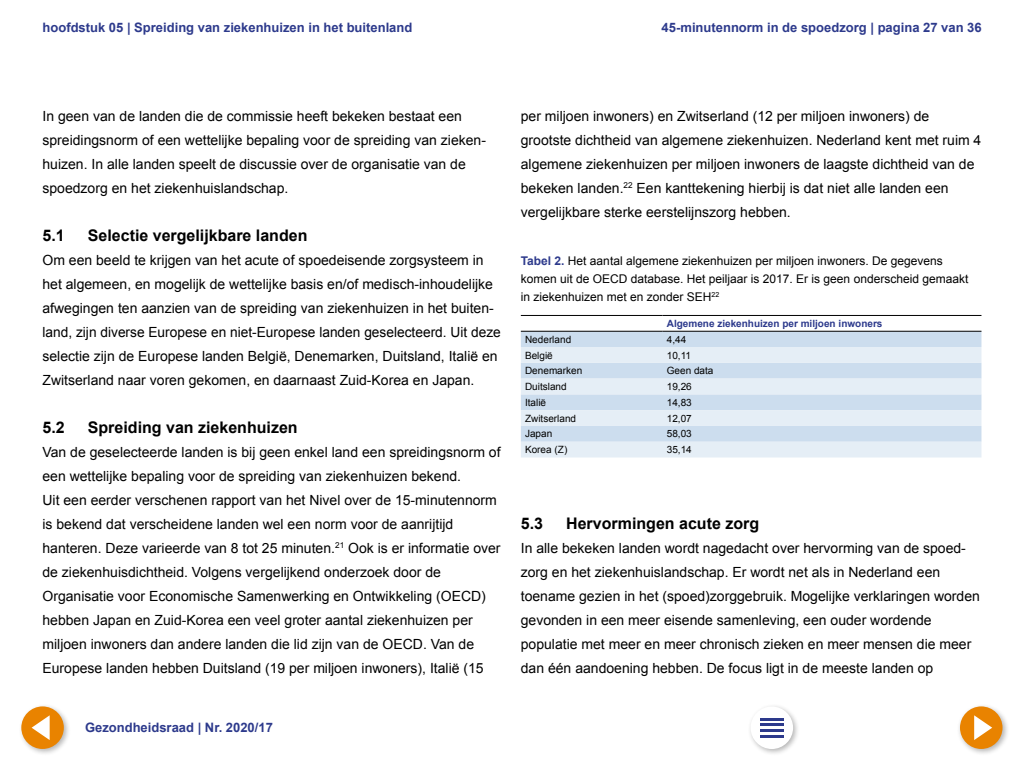
<style>
.page{position:relative;width:1024px;height:768px;background:#fff}
.page>*{position:absolute;margin:0;border:0;box-sizing:border-box;transform-origin:0 0}
.Kop_1_1_vet{font:700 16px "Arial";color:#000}
.Plat_z_ruimte{font:14px/24px "Arial";color:#000}
.t1{font:700 13px "Arial";color:#2d3a8c}
.Tabel_Kop{font:12px/18px "Arial";color:#000}
.Tabeltekst{font:10px "Arial";color:#000}
.Tabeltekst_Vet{font:700 10px "Arial";color:#2d3a8c}
.s1{font-weight:700;color:#2d3a8c}
</style>
<div class="page">
<svg style="left:521px;top:330px;width:460px;height:1px"></svg>
<div style="left:521px;top:332px;width:460px;height:15px;background:#cde"></div>
<svg style="left:521px;top:347px;width:460px;height:111px;background:#dae7f2"></svg>
<hr style="left:521px;top:315px;width:142px;height:1px;background:#000">
<hr style="left:663px;top:315px;width:318px;height:1px;background:#000">
<hr style="left:521px;top:331px;width:142px;height:1px;background:#000">
<hr style="left:663px;top:331px;width:318px;height:1px;background:#000">
<div style="left:18px;top:703px;width:53px;height:53px;background:#000;opacity:.3"></div>
<div style="left:21px;top:706px;width:43px;height:43px;background:#e98300;border-radius:50%"></div>
<svg style="left:32px;top:715px;width:18px;height:25px"></svg>
<div style="left:747px;top:703px;width:53px;height:53px;background:#000;opacity:.3"></div>
<div style="left:751px;top:707px;width:42px;height:42px;background:#fff;border-radius:50%"></div>
<hr style="left:760px;top:718px;width:24px;height:2px;background:#2d3a8c">
<hr style="left:760px;top:724px;width:24px;height:2px;background:#2d3a8c">
<hr style="left:760px;top:730px;width:24px;height:2px;background:#2d3a8c">
<hr style="left:760px;top:735px;width:24px;height:2px;background:#2d3a8c">
<div style="left:957px;top:703px;width:53px;height:53px;background:#000;opacity:.3"></div>
<div style="left:960px;top:706px;width:43px;height:43px;background:#e98300;border-radius:50%"></div>
<svg style="left:974px;top:715px;width:18px;height:25px"></svg>
<p class="t1" style="left:43px;top:19px;width:371px">hoofdstuk 05 | Spreiding van ziekenhuizen in het buitenland</p>
<p class="t1" style="left:662px;top:19px;width:322px">45-minutennorm in de spoedzorg | pagina 27 van 36</p>
<p class="Plat_z_ruimte" style="left:43px;top:104px;width:444px">In geen van de landen die de commissie heeft bekeken bestaat een spreidingsnorm of een wettelijke bepaling voor de spreiding van zieken&shy;huizen. In alle landen speelt de discussie over de organisatie van de spoedzorg en het ziekenhuislandschap.</p>
<h2 class="Kop_1_1_vet" style="left:43px;top:225px;width:24px">5.1</h2>
<h2 class="Kop_1_1_vet" style="left:88px;top:225px;width:221px">Selectie vergelijkbare landen</h2>
<p class="Plat_z_ruimte" style="left:43px;top:248px;width:460px">Om een beeld te krijgen van het acute of spoedeisende zorgsysteem in het algemeen, en mogelijk de wettelijke basis en/of medisch-inhoudelijke afwegingen ten aanzien van de spreiding van ziekenhuizen in het buiten&shy;land, zijn diverse Europese en niet-Europese landen geselecteerd. Uit deze selectie zijn de Europese landen België, Denemarken, Duitsland, Italië en Zwitserland naar voren gekomen, en daarnaast Zuid-Korea en Japan.</p>
<h2 class="Kop_1_1_vet" style="left:43px;top:417px;width:24px">5.2</h2>
<h2 class="Kop_1_1_vet" style="left:88px;top:417px;width:211px">Spreiding van ziekenhuizen</h2>
<p class="Plat_z_ruimte" style="left:43px;top:440px;width:460px">Van de geselecteerde landen is bij geen enkel land een spreidingsnorm of een wettelijke bepaling voor de spreiding van ziekenhuizen bekend.</p>
<p class="Plat_z_ruimte" style="left:43px;top:488px;width:460px">Uit een eerder verschenen rapport van het Nivel over de 15-minutennorm is bekend dat verscheidene landen wel een norm voor de aanrijtijd hanteren. Deze varieerde van 8 tot 25 minuten.<sup>21</sup> Ook is er informatie over de ziekenhuisdichtheid. Volgens vergelijkend onderzoek door de Organisatie voor Economische Samenwerking en Ontwikkeling (OECD) hebben Japan en Zuid-Korea een veel groter aantal ziekenhuizen per miljoen inwoners dan andere landen die lid zijn van de OECD. Van de Europese landen hebben Duitsland (19 per miljoen inwoners), Italië (15</p>
<p class="t1" style="left:85px;top:719px;width:189px">Gezondheidsraad | Nr. 2020/17</p>
<p class="Plat_z_ruimte" style="left:521px;top:104px;width:462px">per miljoen inwoners) en Zwitserland (12 per miljoen inwoners) de grootste dichtheid van algemene ziekenhuizen. Nederland kent met ruim 4 algemene ziekenhuizen per miljoen inwoners de laagste dichtheid van de bekeken landen.<sup>22</sup> Een kanttekening hierbij is dat niet alle landen een vergelijkbare sterke eerstelijnszorg hebben.</p>
<h2 class="Tabel_Kop" style="left:521px;top:252px;width:449px"><span class="s1">Tabel 2.</span> Het aantal algemene ziekenhuizen per miljoen inwoners. De gegevens komen uit de OECD database. Het peiljaar is 2017. Er is geen onderscheid gemaakt in ziekenhuizen met en zonder SEH<sup>22</sup></h2>
<h3 class="Tabeltekst_Vet" style="left:667px;top:317px;width:217px">Algemene ziekenhuizen per miljoen inwoners</h3>
<p class="Tabeltekst" style="left:525px;top:333px;width:48px">Nederland</p>
<p class="Tabeltekst" style="left:667px;top:333px;width:21px">4,44</p>
<p class="Tabeltekst" style="left:525px;top:349px;width:29px">België</p>
<p class="Tabeltekst" style="left:667px;top:349px;width:26px">10,11</p>
<p class="Tabeltekst" style="left:525px;top:364px;width:59px">Denemarken</p>
<p class="Tabeltekst" style="left:667px;top:364px;width:48px">Geen data</p>
<p class="Tabeltekst" style="left:525px;top:380px;width:43px">Duitsland</p>
<p class="Tabeltekst" style="left:667px;top:380px;width:27px">19,26</p>
<p class="Tabeltekst" style="left:525px;top:396px;width:23px">Italië</p>
<p class="Tabeltekst" style="left:667px;top:396px;width:27px">14,83</p>
<p class="Tabeltekst" style="left:525px;top:412px;width:53px">Zwitserland</p>
<p class="Tabeltekst" style="left:667px;top:412px;width:27px">12,07</p>
<p class="Tabeltekst" style="left:525px;top:427px;width:29px">Japan</p>
<p class="Tabeltekst" style="left:667px;top:427px;width:27px">58,03</p>
<p class="Tabeltekst" style="left:525px;top:443px;width:44px">Korea (Z)</p>
<p class="Tabeltekst" style="left:667px;top:443px;width:27px">35,14</p>
<h2 class="Kop_1_1_vet" style="left:521px;top:513px;width:24px">5.3</h2>
<h2 class="Kop_1_1_vet" style="left:566px;top:513px;width:194px">Hervormingen acute zorg</h2>
<p class="Plat_z_ruimte" style="left:521px;top:536px;width:461px">In alle bekeken landen wordt nagedacht over hervorming van de spoed&shy;zorg en het ziekenhuislandschap. Er wordt net als in Nederland een toename gezien in het (spoed)zorggebruik. Mogelijke verklaringen worden gevonden in een meer eisende samenleving, een ouder wordende populatie met meer en meer chronisch zieken en meer mensen die meer dan één aandoening hebben. De focus ligt in de meeste landen op</p>
</div>
